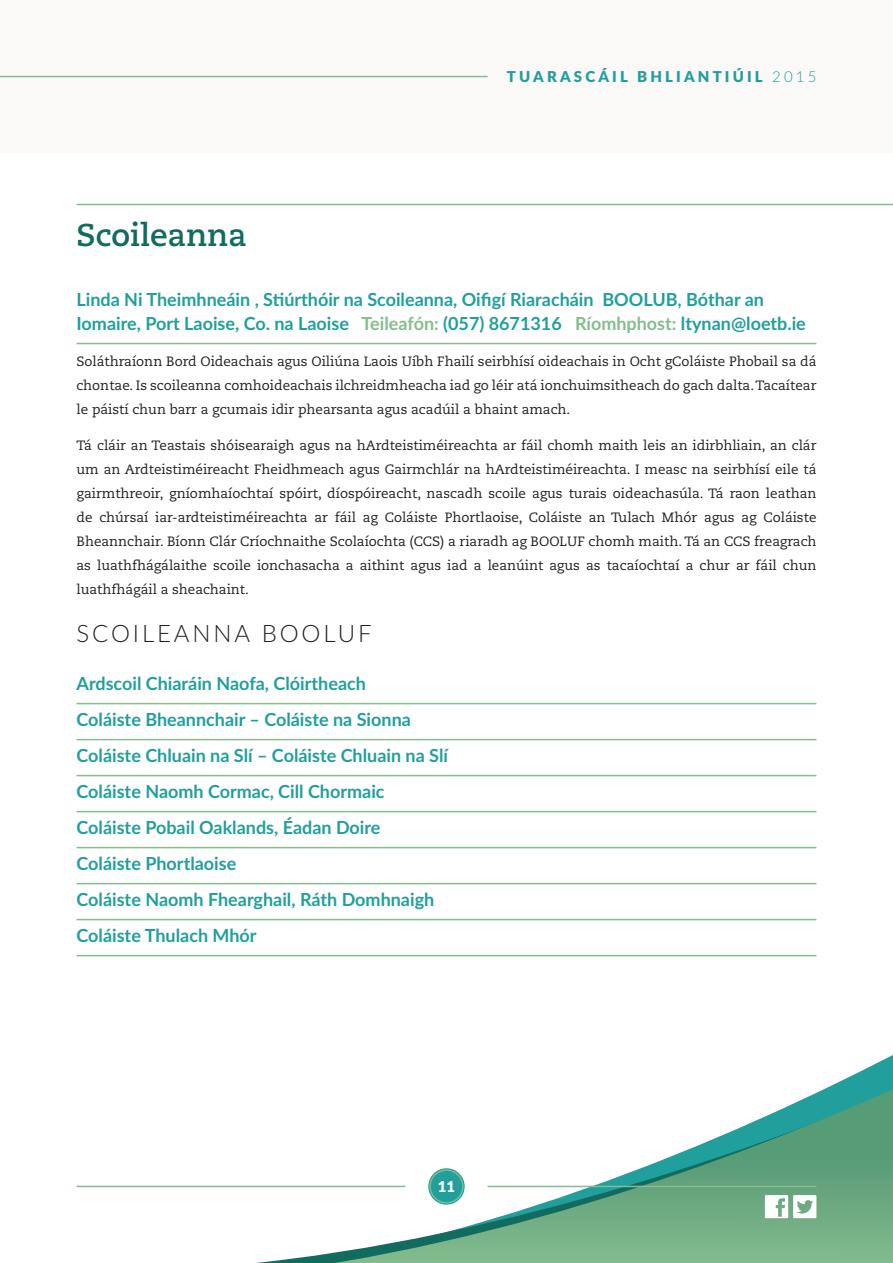
<style>
.page{position:relative;width:893px;height:1263px;background:#fff}
.page>*{position:absolute;margin:0;border:0;box-sizing:border-box;transform-origin:0 0}
.t1{font:700 31.5px "Caecilia LT Std";color:#116b5f}
.t2{font:300 24px "Lato";letter-spacing:.12em;color:#231f20}
.t3{font:700 18px/36px "Lato";color:#219f9c}
.t4{font:900 15px "Lato";letter-spacing:.21em;color:#219f9c}
.t5{font:900 15px "Lato";color:#fff}
.t6{font:13.5px/24px "Caecilia LT Std";color:#231f20;text-align:justify}
.s1{font-weight:300}
.s2{color:#85bd8f}
</style>
<div class="page">
<div style="left:0;top:0;width:893px;height:153px;background:#faf9f8"></div>
<svg style="left:76px;top:918px;width:741px;height:3px"></svg>
<svg style="left:76px;top:954px;width:817px;height:309px"></svg>
<svg style="left:765px;top:1195px;width:51px;height:23px"></svg>
<svg style="left:428px;top:1168px;width:37px;height:36px"></svg>
<div style="left:429px;top:1169px;width:34px;height:34px;border:1px solid #85bd8f;border-radius:50%"></div>
<hr style="left:77px;top:1186px;width:328px;height:1px;background:#85bd8f">
<hr style="left:488px;top:1186px;width:328px;height:1px;background:#85bd8f">
<hr style="left:0;top:76px;width:488px;height:1px;background:#85bd8f">
<hr style="left:77px;top:343px;width:739px;height:1px;background:#85bd8f">
<hr style="left:77px;top:703px;width:739px;height:1px;background:#85bd8f">
<hr style="left:77px;top:739px;width:739px;height:1px;background:#85bd8f">
<hr style="left:77px;top:775px;width:739px;height:1px;background:#85bd8f">
<hr style="left:77px;top:811px;width:739px;height:1px;background:#85bd8f">
<hr style="left:77px;top:847px;width:739px;height:1px;background:#85bd8f">
<hr style="left:77px;top:883px;width:739px;height:1px;background:#85bd8f">
<hr style="left:77px;top:919px;width:739px;height:1px;background:#85bd8f">
<hr style="left:77px;top:955px;width:739px;height:1px;background:#85bd8f">
<hr style="left:77px;top:204px;width:816px;height:1px;background:#85bd8f">
<h1 class="t1" style="left:77px;top:217px;width:172px">Scoileanna</h1>
<p class="t4" style="left:507px;top:65px;width:311px">TUARASCÁIL BHLIANTIÚIL <span class="s1">2015</span></p>
<h3 class="t3" style="left:77px;top:287px;width:731px;line-height:24px">Linda Ni Theimhneáin , Stiúrthóir na Scoileanna, Oifigí Riaracháin BOOLUB, Bóthar an<br>Iomaire, Port Laoise, Co. na Laoise <span class="s2">Teileafón:</span> (057) 8671316 <span class="s2">Ríomhphost:</span> ltynan@loetb.ie</h3>
<p class="t6" style="left:77px;top:350px;width:741px">Soláthraíonn Bord Oideachais agus Oiliúna Laois Uíbh Fhailí seirbhísí oideachais in Ocht gColáiste Phobail sa dá chontae. Is scoileanna comhoideachais ilchreidmheacha iad go léir atá ionchuimsitheach do gach dalta. Tacaítear le páistí chun barr a gcumais idir phearsanta agus acadúil a bhaint amach.</p>
<p class="t6" style="left:77px;top:434px;width:741px">Tá cláir an Teastais shóisearaigh agus na hArdteistiméireachta ar fáil chomh maith leis an idirbhliain, an clár um an Ardteistiméireacht Fheidhmeach agus Gairmchlár na hArdteistiméireachta. I measc na seirbhísí eile tá gairmthreoir, gníomhaíochtaí spóirt, díospóireacht, nascadh scoile agus turais oideachasúla. Tá raon leathan de chúrsaí iar-ardteistiméireachta ar fáil ag Coláiste Phortlaoise, Coláiste an Tulach Mhór agus ag Coláiste Bheannchair. Bíonn Clár Críochnaithe Scolaíochta (CCS) a riaradh ag BOOLUF chomh maith. Tá an CCS freagrach as luathfhágálaithe scoile ionchasacha a aithint agus iad a leanúint agus as tacaíochtaí a chur ar fáil chun luathfhágáil a sheachaint.</p>
<h2 class="t2" style="left:77px;top:617px;width:35px">SCOILEANNA</h2>
<h2 class="t2" style="left:262px;top:617px;width:111px">BOOLUF</h2>
<p class="t3" style="left:77px;top:665px;width:373px">Ardscoil Chiaráin Naofa, Clóirtheach<br>Coláiste Bheannchair – Coláiste na Sionna Coláiste Chluain na Slí – Coláiste Chluain na Slí Coláiste Naomh Cormac, Cill Chormaic Coláiste Pobail Oaklands, Éadan Doire Coláiste Phortlaoise<br>Coláiste Naomh Fhearghail, Ráth Domhnaigh Coláiste Thulach Mhór</p>
<p class="t5" style="left:438px;top:1175px;width:19px">11</p>
</div>
